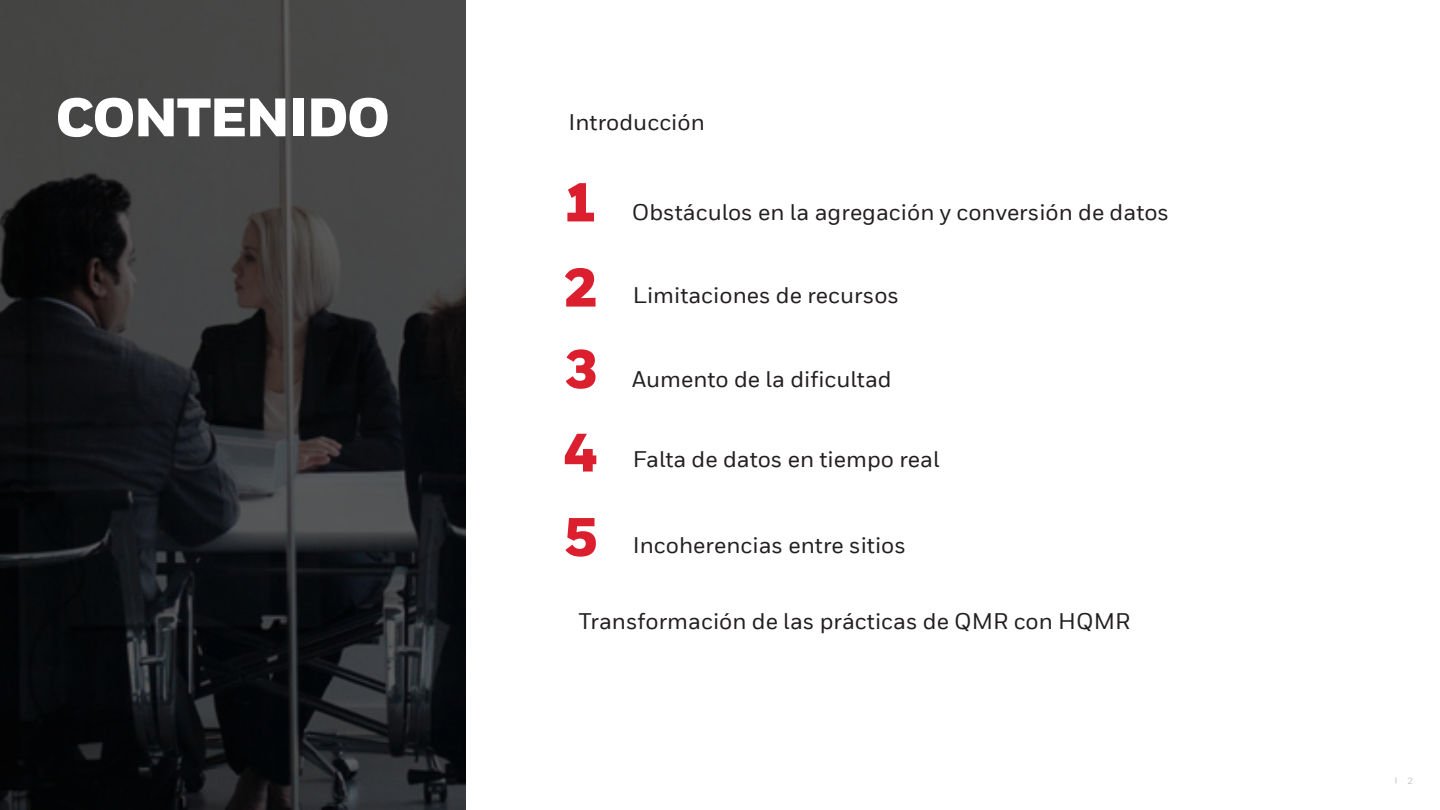
<style>
.page{position:relative;width:1440px;height:810px;background:#fff}
.page>*{position:absolute;margin:0;border:0;box-sizing:border-box;transform-origin:0 0}
.t1{font:900 54px "Honeywell Sans";letter-spacing:-.03em;color:#fff}
.t2{font:900 54px "Honeywell Sans";color:#dc1f2e}
.t3{font:500 22.5px "Honeywell Sans TT";color:#231f20}
.t4{font:500 9px "Honeywell Sans TT";color:#c8c8c8}
</style>
<div class="page">
<svg style="left:0;top:0;width:466px;height:810px"></svg>
<p class="t1" style="left:55px;top:84px;width:336px">CONTENIDO</p>
<p class="t3" style="left:568px;top:108px;width:138px">Introducción</p>
<p class="t2" style="left:564px;top:169px;width:35px">1</p>
<p class="t2" style="left:564px;top:254px;width:35px">2</p>
<p class="t2" style="left:564px;top:336px;width:35px">3</p>
<p class="t2" style="left:564px;top:419px;width:35px">4</p>
<p class="t2" style="left:564px;top:504px;width:35px">5</p>
<p class="t3" style="left:632px;top:199px;width:539px">Obstáculos en la agregación y conversión de datos</p>
<p class="t3" style="left:633px;top:282px;width:268px">Limitaciones de recursos</p>
<p class="t3" style="left:632px;top:366px;width:261px">Aumento de la dificultad</p>
<p class="t3" style="left:633px;top:446px;width:308px">Falta de datos en tiempo real</p>
<p class="t3" style="left:633px;top:531px;width:275px">Incoherencias entre sitios</p>
<p class="t3" style="left:579px;top:607px;width:553px">Transformación de las prácticas de QMR con HQMR</p>
<p class="t4" style="left:1407px;top:775px;width:7px">2</p>
</div>
